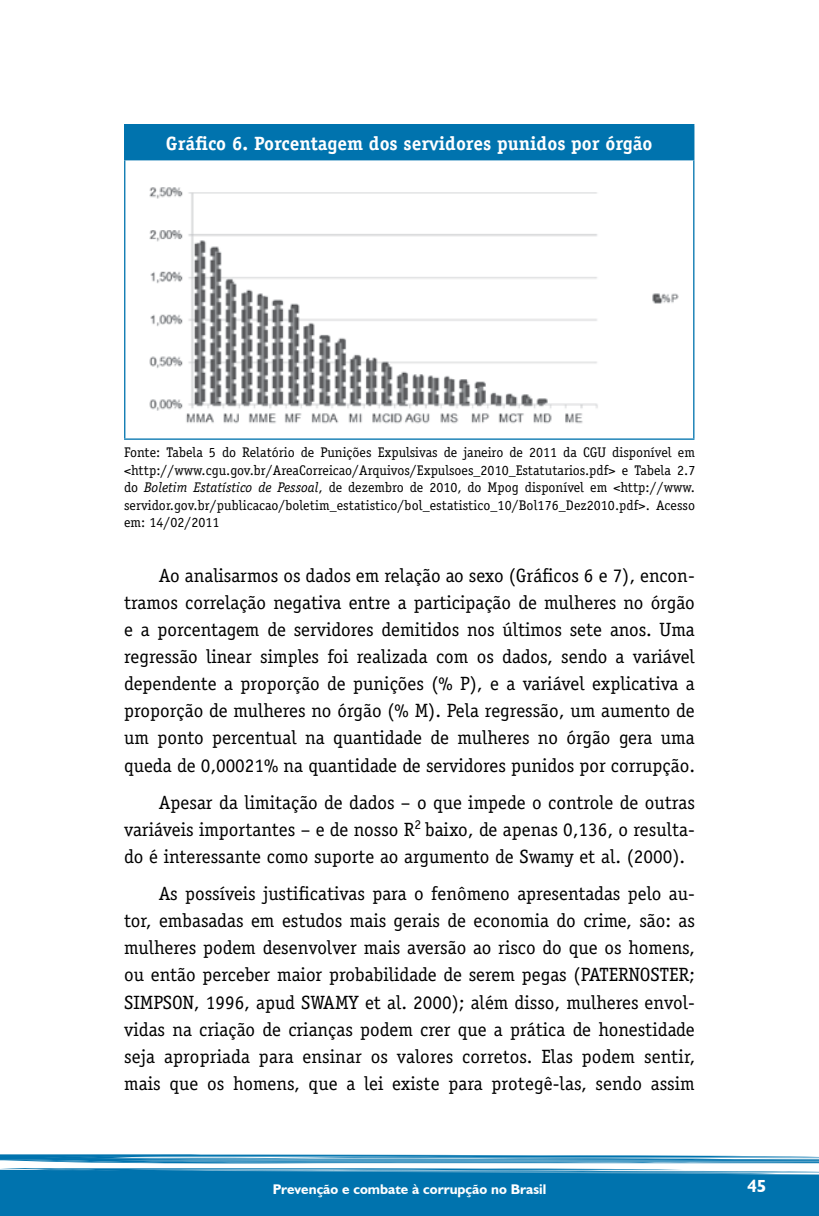
<style>
.page{position:relative;width:819px;height:1216px;background:#fff}
.page>*{position:absolute;margin:0;border:0;box-sizing:border-box;transform-origin:0 0}
.t1{font:19.25px/27.1px "Officina Serif";color:#000;text-align:justify}
.t2{font:700 19.25px "Officina Serif";color:#fff}
.t3{font:700 17.5px "Humanist 521 BT";color:#fff}
.t4{font:14px/17.5px "Officina Serif";letter-spacing:.005em;color:#000;text-align:justify}
.t5{font:700 14px "Humanist 521 BT";color:#fff}
.s1{font-style:italic}
</style>
<div class="page">
<svg style="left:0;top:1154px;width:819px;height:61px;background:#2989bb"></svg>
<div style="left:125px;top:125px;width:568px;height:35px;background:#0073ae"></div>
<hr style="left:124px;top:124px;width:570px;height:1px;background:#0073ae">
<hr style="left:124px;top:125px;width:1px;height:34px;background:#0073ae">
<hr style="left:693px;top:125px;width:1px;height:34px;background:#0073ae">
<hr style="left:124px;top:159px;width:570px;height:1px;background:#0073ae">
<hr style="left:124px;top:160px;width:1px;height:278px;background:#0073ae">
<hr style="left:693px;top:160px;width:1px;height:278px;background:#0073ae">
<hr style="left:124px;top:438px;width:570px;height:2px;background:#0073ae">
<img style="left:149px;top:187px;width:530px;height:237px">
<p class="t2" style="left:166px;top:131px;width:488px">Gráfico 6. Porcentagem dos servidores punidos por órgão</p>
<p class="t4" style="left:124px;top:444px;width:572px">Fonte: Tabela 5 do Relatório de Punições Expulsivas de janeiro de 2011 da CGU disponível em &lt;http://www.cgu.gov.br/AreaCorreicao/Arquivos/Expulsoes_2010_Estatutarios.pdf&gt; e Tabela 2.7 do <span class="s1">Boletim Estatístico de Pessoal</span>, de dezembro de 2010, do Mpog disponível em &lt;http://www. servidor.gov.br/publicacao/boletim_estatistico/bol_estatistico_10/Bol176_Dez2010.pdf&gt;. Acesso em: 14/02/2011</p>
<p class="t1" style="left:124px;top:561px;width:572px;text-indent:35px">Ao analisarmos os dados em relação ao sexo (Gráficos 6 e 7), encon&shy;tramos correlação negativa entre a participação de mulheres no órgão e a porcentagem de servidores demitidos nos últimos sete anos. Uma regressão linear simples foi realizada com os dados, sendo a variável dependente a proporção de punições (% P), e a variável explicativa a proporção de mulheres no órgão (% M). Pela regressão, um aumento de um ponto percentual na quantidade de mulheres no órgão gera uma queda de 0,00021% na quantidade de servidores punidos por corrupção.</p>
<p class="t1" style="left:124px;top:788px;width:572px;text-indent:35px">Apesar da limitação de dados – o que impede o controle de outras variáveis importantes – e de nosso R<sup>2</sup> baixo, de apenas 0,136, o resulta&shy;do é interessante como suporte ao argumento de Swamy et al. (2000).</p>
<p class="t1" style="left:124px;top:879px;width:572px;text-align:left;text-indent:35px">As possíveis justificativas para o fenômeno apresentadas pelo au&shy;tor, embasadas em estudos mais gerais de economia do crime, são: as mulheres podem desenvolver mais aversão ao risco do que os homens, ou então perceber maior probabilidade de serem pegas (PATERNOSTER; SIMPSON, 1996, apud SWAMY et al. 2000); além disso, mulheres envol&shy;vidas na criação de crianças podem crer que a prática de honestidade seja apropriada para ensinar os valores corretos. Elas podem sentir, mais que os homens, que a lei existe para protegê-las, sendo assim</p>
<p class="t5" style="left:273px;top:1180px;width:275px">Prevenção e combate à corrupção no Brasil</p>
<p class="t3" style="left:747px;top:1174px;width:21px">45</p>
</div>
